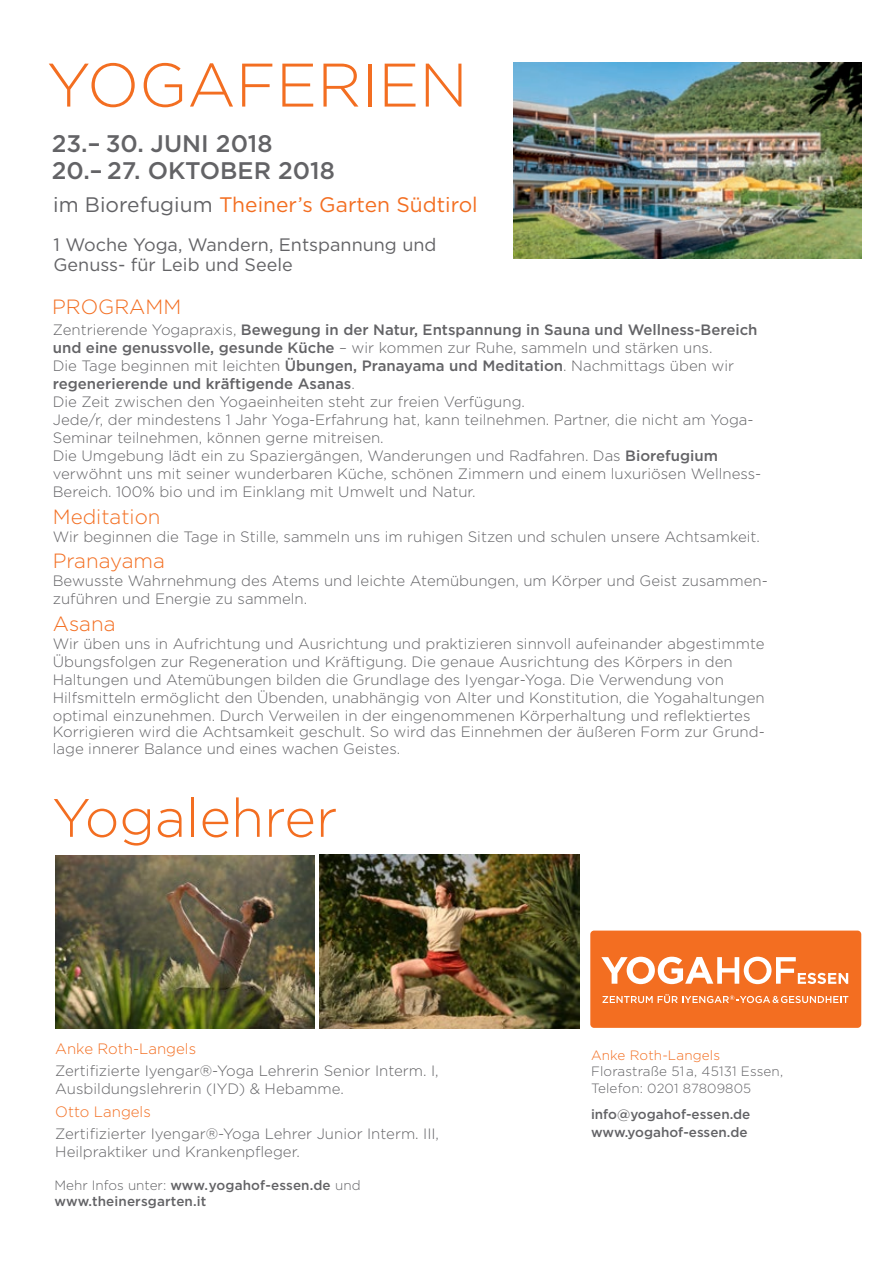
<style>
.page{position:relative;width:893px;height:1263px;background:#fff}
.page>*{position:absolute;margin:0;border:0;box-sizing:border-box;transform-origin:0 0}
.t1{font:300 61.35px "Gotham";color:#f36e21}
.t2{font:300 54px "Gotham";color:#f36e21}
.t3{font:500 24px/27px "Gotham";color:#636366}
.t4{font:21px "Gotham";color:#f36e21}
.t5{font:300 20.55px "Gotham";color:#f36e21}
.t6{font:18px/19.5px "Gotham";color:#636366}
.t7{font:300 15px/18px "Gotham";color:#636366}
.t8{font:300 15px "Gotham";color:#f36e21}
.t9{font:500 13.5px/18px "Gotham";color:#636366}
.t10{font:300 13.5px "Gotham";letter-spacing:.01em;color:#636366}
.t11{font:300 13.5px "Gotham";letter-spacing:.01em;color:#f36e21}
.t12{font:300 13.2px "Gotham";letter-spacing:.01em;color:#636366}
.s1{color:#636366}
.s2{font-weight:500}
.s3{font-weight:300}
.s4{font-size:13.5px}
</style>
<div class="page">
<img style="left:514px;top:63px;width:347px;height:195px">
<div style="left:590px;top:930px;width:271px;height:98px;background:#f36e21;border-radius:4px"></div>
<svg style="left:601px;top:957px;width:247px;height:27px"></svg>
<svg style="left:602px;top:994px;width:246px;height:9px"></svg>
<img style="left:320px;top:855px;width:259px;height:173px">
<img style="left:55px;top:855px;width:260px;height:173px">
<h1 class="t1" style="left:47px;top:51px;width:423px">YOGAFERIEN</h1>
<h3 class="t3" style="left:52px;top:129px;width:285px">23.– 30. JUNI 2018<br>20.– 27. OKTOBER 2018</h3>
<h3 class="t4" style="left:53px;top:193px;width:426px"><span class="s1">im Biorefugium</span> Theiner’s Garten Südtirol</h3>
<p class="t6" style="left:54px;top:235px;width:384px">1 Woche Yoga, Wandern, Entspannung und<br>Genuss- für Leib und Seele</p>
<h3 class="t5" style="left:52px;top:296px;width:131px">PROGRAMM</h3>
<p class="t7" style="left:53px;top:321px;width:710px">Zentrierende Yogapraxis, <span class="s2">Bewegung in der Natur, Entspannung in Sauna und Wellness-Bereich und eine genussvolle, gesunde Küche</span> – wir kommen zur Ruhe, sammeln und stärken uns.<br>Die Tage beginnen mit leichten <span class="s2">Übungen, Pranayama und Meditation</span>. Nachmittags üben wir <span class="s2">regenerierende und kräftigende Asanas</span>.<br>Die Zeit zwischen den Yogaeinheiten steht zur freien Verfügung.<br>Jede/r, der mindestens 1 Jahr Yoga-Erfahrung hat, kann teilnehmen. Partner, die nicht am Yoga-Seminar teilnehmen, können gerne mitreisen.<br>Die Umgebung lädt ein zu Spaziergängen, Wanderungen und Radfahren. Das <span class="s2">Biorefugium </span>verwöhnt uns mit seiner wunderbaren Küche, schönen Zimmern und einem luxuriösen Wellness-Bereich. 100% bio und im Einklang mit Umwelt und Natur.</p>
<h3 class="t5" style="left:53px;top:505px;width:109px">Meditation</h3>
<p class="t7" style="left:53px;top:527px;width:709px">Wir beginnen die Tage in Stille, sammeln uns im ruhigen Sitzen und schulen unsere Achtsamkeit.</p>
<h3 class="t5" style="left:53px;top:550px;width:114px">Pranayama</h3>
<p class="t7" style="left:53px;top:572px;width:717px">Bewusste Wahrnehmung des Atems und leichte Atemübungen, um Körper und Geist zusammen&shy;zuführen und Energie zu sammeln.</p>
<h3 class="t5" style="left:53px;top:612px;width:64px">Asana</h3>
<p class="t7" style="left:53px;top:634px;width:713px">Wir üben uns in Aufrichtung und Ausrichtung und praktizieren sinnvoll aufeinander abgestimmte Übungsfolgen zur Regeneration und Kräftigung. Die genaue Ausrichtung des Körpers in den Haltungen und Atemübungen bilden die Grundlage des Iyengar-Yoga. Die Verwendung von Hilfsmitteln ermöglicht den Übenden, unabhängig von Alter und Konstitution, die Yogahaltungen optimal einzunehmen. Durch Verweilen in der eingenommenen Körperhaltung und reflektiertes</p>
<p class="t7" style="left:53px;top:724px;width:713px;line-height:16.5px">Korrigieren wird die Achtsamkeit geschult. So wird das Einnehmen der äußeren Form zur Grund&shy;lage innerer Balance und eines wachen Geistes.</p>
<h2 class="t2" style="left:52px;top:788px;width:287px">Yogalehrer</h2>
<p class="t8" style="left:55px;top:1040px;width:142px">Anke Roth-Langels</p>
<p class="t7" style="left:55px;top:1062px;width:385px">Zertifizierte Iyengar®-Yoga Lehrerin Senior Interm. I,<br>Ausbildungslehrerin (IYD) &amp; Hebamme.</p>
<p class="t8" style="left:55px;top:1103px;width:97px">Otto Langels</p>
<p class="t7" style="left:55px;top:1124px;width:385px">Zertifizierter Iyengar®-Yoga Lehrer Junior Interm. III,<br>Heilpraktiker und Krankenpfleger.</p>
<p class="t9" style="left:55px;top:1176px;width:308px;line-height:16.5px"><span class="s3">Mehr Infos unter:</span> www.yogahof-essen.de <span class="s3">und </span>www.theinersgarten.it</p>
<p class="t11" style="left:591px;top:1047px;width:130px">Anke Roth-Langels</p>
<p class="t10" style="left:591px;top:1064px;width:194px">Florastraße 51 a, 45131 Essen,</p>
<p class="t12" style="left:591px;top:1081px;width:162px"><span class="s4">Telefon:</span> 0201 87809805</p>
<p class="t9" style="left:591px;top:1105px;width:161px">info@yogahof-essen.de www.yogahof-essen.de</p>
</div>
